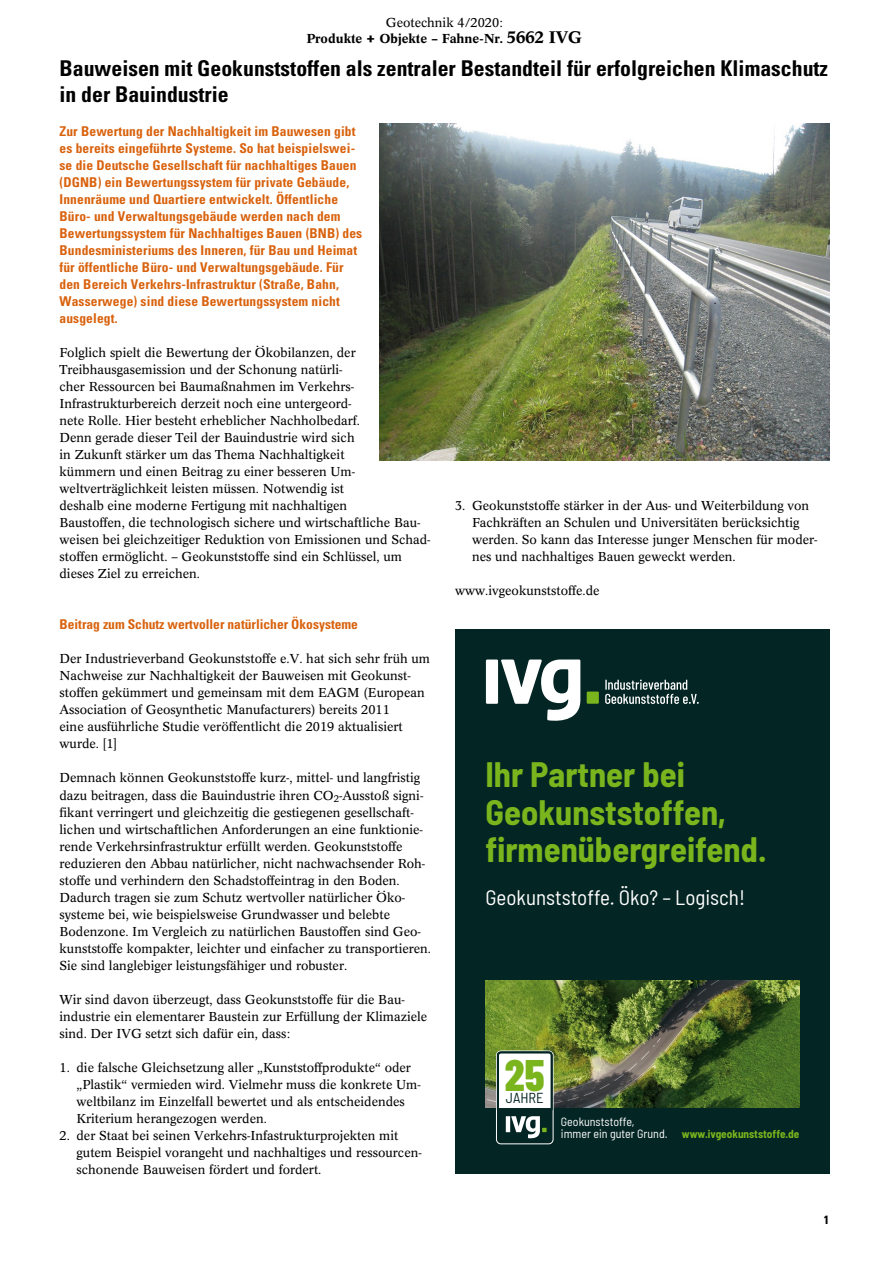
<style>
.page{position:relative;width:893px;height:1263px;background:#fff}
.page>*{position:absolute;margin:0;border:0;box-sizing:border-box;transform-origin:0 0}
.t1{font:800 44.1px "Barlow Condensed";color:#7ab51d}
.t2{font:700 semi-condensed 34.5px "Barlow";color:#7ab51d}
.t3{font:700 condensed 21.75px/26.1px "Univers LT Std";color:#000}
.t4{font:semi-condensed 21px "Barlow";color:#fff}
.t5{font:semi-condensed 14.4px "Barlow";color:#032523}
.t6{font:700 condensed 13.5px/17px "Univers LT Std";letter-spacing:.01em;color:#d9620d}
.t7{font:12.75px/17px "Concorde BQ";color:#000}
.t8{font:500 12.75px/16.4px "Concorde BQ";color:#000;text-align:center}
.t9{font:semi-condensed 12px/12px "Barlow";color:#fff}
.t10{font:700 condensed 12px "Univers LT Std";color:#000}
.t11{font:700 semi-condensed 11.25px "Barlow";color:#7ab51d}
.s1{font-weight:400}
.s2{font-size:16.5px}
</style>
<div class="page">
<div style="left:455px;top:629px;width:374px;height:545px;background:#032523"></div>
<div style="left:486px;top:659px;width:12px;height:45px;background:#fff"></div>
<svg style="left:605px;top:679px;width:94px;height:25px"></svg>
<div style="left:587px;top:691px;width:12px;height:13px;background:#7ab51d"></div>
<svg style="left:501px;top:659px;width:79px;height:62px"></svg>
<img style="left:485px;top:980px;width:314px;height:128px">
<div style="left:496px;top:1051px;width:57px;height:93px;border:1px solid #fff;border-radius:4px"></div>
<svg style="left:496px;top:1050px;width:58px;height:89px"></svg>
<img style="left:380px;top:123px;width:449px;height:337px">
<p class="t8" style="left:307px;top:14px;width:277px"><span class="s1">Geotechnik 4/2020:<br></span>Produkte + Objekte – Fahne-Nr. <span class="s2">5662 IVG</span></p>
<h3 class="t3" style="left:60px;top:55px;width:770px">Bauweisen mit Geokunststoffen als zentraler Bestandteil für erfolgreichen Klimaschutz in der Bauindustrie</h3>
<p class="t6" style="left:60px;top:123px;width:304px">Zur Bewertung der Nachhaltigkeit im Bauwesen gibt es bereits eingeführte Systeme. So hat beispielswei&shy;se die Deutsche Gesellschaft für nachhaltiges Bauen (DGNB) ein Bewertungssystem für private Gebäude, Innenräume und Quartiere entwickelt. Öffentliche Büro- und Verwaltungsgebäude werden nach dem Bewertungssystem für Nachhaltiges Bauen (BNB) des Bundesministeriums des Inneren, für Bau und Heimat für öffentliche Büro- und Verwaltungsgebäude. Für den Bereich Verkehrs-Infrastruktur (Straße, Bahn, Wasserwege) sind diese Bewertungssystem nicht ausgelegt.</p>
<p class="t7" style="left:60px;top:344px;width:373px">Folglich spielt die Bewertung der Ökobilanzen, der Treibhausgasemission und der Schonung natürli-<br>cher Ressourcen bei Baumaßnahmen im Verkehrs-Infrastrukturbereich derzeit noch eine untergeord-<br>nete Rolle. Hier besteht erheblicher Nachholbedarf.<br>Denn gerade dieser Teil der Bauindustrie wird sich<br>in Zukunft stärker um das Thema Nachhaltigkeit<br>kümmern und einen Beitrag zu einer besseren Um&shy;weltverträglichkeit leisten müssen. Notwendig ist<br>deshalb eine moderne Fertigung mit nachhaltigen<br>Baustoffen, die technologisch sichere und wirtschaftliche Bau&shy;weisen bei gleichzeitiger Reduktion von Emissionen und Schad&shy;stoffen ermöglicht. – Geokunststoffe sind ein Schlüssel, um dieses Ziel zu erreichen.</p>
<p class="t6" style="left:60px;top:616px;width:300px">Beitrag zum Schutz wertvoller natürlicher Ökosysteme</p>
<p class="t7" style="left:60px;top:651px;width:372px">Der Industrieverband Geokunststoffe e.V. hat sich sehr früh um Nachweise zur Nachhaltigkeit der Bauweisen mit Geokunst&shy;stoffen gekümmert und gemeinsam mit dem EAGM (European Association of Geosynthetic Manufacturers) bereits 2011<br>eine ausführliche Studie veröffentlicht die 2019 aktualisiert wurde. [1]</p>
<p class="t7" style="left:60px;top:770px;width:373px">Demnach können Geokunststoffe kurz-, mittel- und langfristig dazu beitragen, dass die Bauindustrie ihren CO<sub>2</sub>-Ausstoß signi&shy;fikant verringert und gleichzeitig die gestiegenen gesellschaft&shy;lichen und wirtschaftlichen Anforderungen an eine funktionie&shy;rende Verkehrsinfrastruktur erfüllt werden. Geokunststoffe reduzieren den Abbau natürlicher, nicht nachwachsender Roh&shy;stoffe und verhindern den Schadstoffeintrag in den Boden.<br>Dadurch tragen sie zum Schutz wertvoller natürlicher Öko&shy;systeme bei, wie beispielsweise Grundwasser und belebte Bodenzone. Im Vergleich zu natürlichen Baustoffen sind Geo&shy;kunststoffe kompakter, leichter und einfacher zu transportieren.<br>Sie sind langlebiger leistungsfähiger und robuster.</p>
<p class="t7" style="left:60px;top:991px;width:369px">Wir sind davon überzeugt, dass Geokunststoffe für die Bau&shy;industrie ein elementarer Baustein zur Erfüllung der Klimaziele sind. Der IVG setzt sich dafür ein, dass:</p>
<p class="t7" style="left:77px;top:1059px;width:346px;text-indent:-17px">1. die falsche Gleichsetzung aller „Kunststoffprodukte“ oder „Plastik“ vermieden wird. Vielmehr muss die konkrete Um&shy;weltbilanz im Einzelfall bewertet und als entscheidendes Kriterium herangezogen werden.</p>
<p class="t7" style="left:77px;top:1127px;width:347px;text-indent:-17px">2. der Staat bei seinen Verkehrs-Infastrukturprojekten mit gutem Beispiel vorangeht und nachhaltiges und ressourcen&shy;schonende Bauweisen fördert und fordert.</p>
<p class="t7" style="left:472px;top:497px;width:347px;text-indent:-17px">3. Geokunststoffe stärker in der Aus- und Weiterbildung von Fachkräften an Schulen und Universitäten berücksichtig werden. So kann das Interesse junger Menschen für moder&shy;nes und nachhaltiges Bauen geweckt werden.</p>
<p class="t7" style="left:455px;top:583px;width:146px">www.ivgeokunststoffe.de</p>
<h2 class="t2" style="left:485px;top:750px;width:201px">Ihr Partner bei</h2>
<h2 class="t2" style="left:485px;top:787px;width:242px">Geokunststoffen,</h2>
<h2 class="t2" style="left:505px;top:825px;width:263px">rmenübergreifend.</h2>
<h3 class="t4" style="left:485px;top:882px;width:261px">Geokunststoffe. Öko? – Logisch!</h3>
<h1 class="t1" style="left:505px;top:1044px;width:41px">25</h1>
<p class="t5" style="left:506px;top:1088px;width:39px">JAHRE</p>
<p class="t9" style="left:561px;top:1115px;width:108px">Geokunststoffe, immer ein guter Grund.</p>
<p class="t11" style="left:682px;top:1126px;width:119px">www.ivgeokunststoffe.de</p>
<p class="t10" style="left:824px;top:1212px;width:7px">1</p>
</div>
